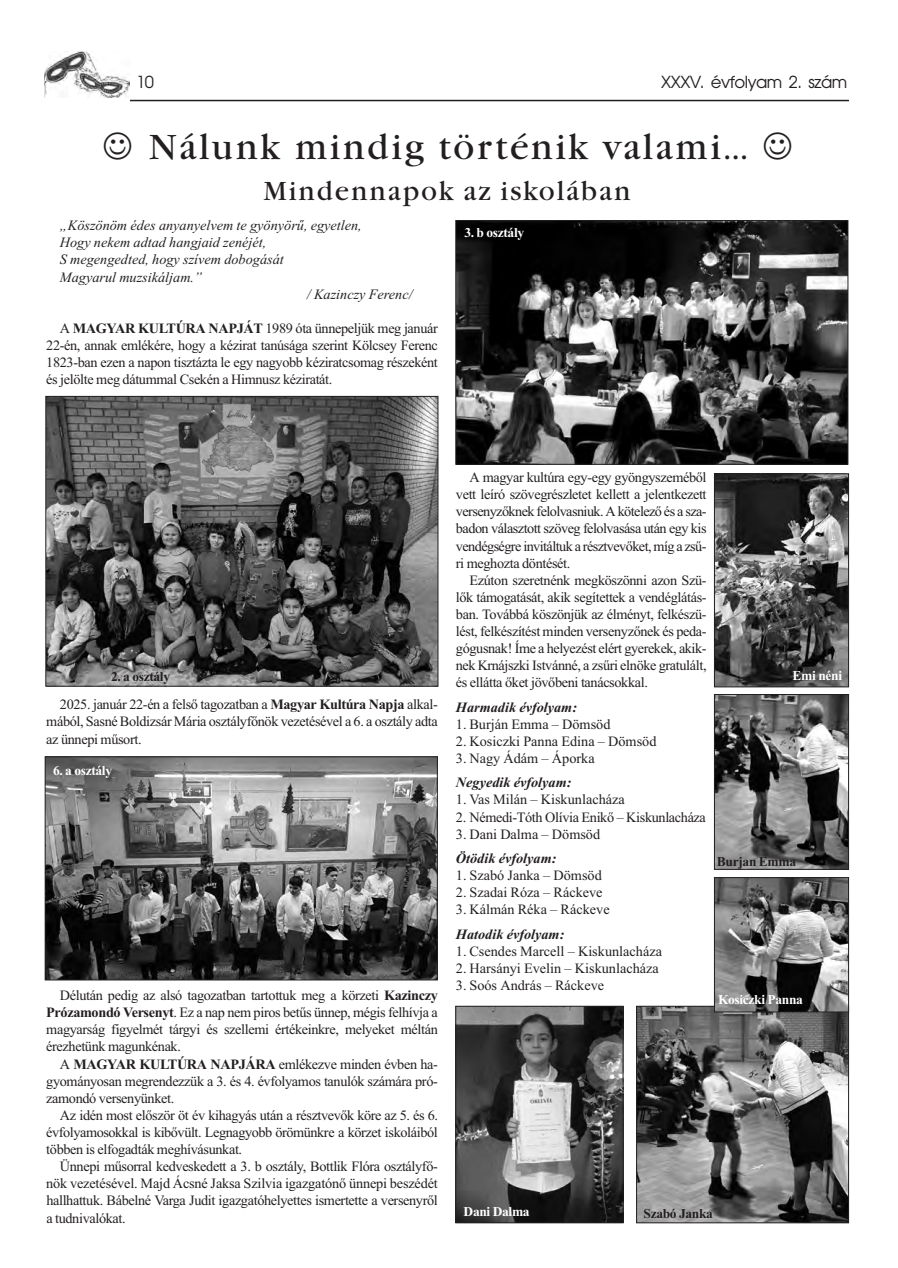
<style>
.page{position:relative;width:898px;height:1268px;background:#fff}
.page>*{position:absolute;margin:0;border:0;box-sizing:border-box;transform-origin:0 0}
.t1{font:36px "Garamond PFL";letter-spacing:.06em;color:#231f20}
.t2{font:27px "Garamond PFL";letter-spacing:.06em;color:#231f20}
.t3{font:16.5px "Avalon";letter-spacing:-.03em;color:#231f20}
.t4{font:14.25px/17.1px "Times New Roman HUN";letter-spacing:-.025em;color:#231f20;text-align:justify}
.t5{font:14.25px "Times New Roman HUN";color:#231f20}
.t6{font:14.25px "Times New Roman HUN Italic";color:#231f20}
.t7{font:italic 14.25px "Times New Roman HUN Bold";color:#231f20}
.t8{font:13.5px "Times New Roman HUN Bold";letter-spacing:-.025em;color:#fff}
.t9{font:13.5px "Times New Roman HUN Bold";letter-spacing:-.025em;color:#231f20}
.s1{font-family:"Times New Roman HUN Bold"}
</style>
<div class="page">
<hr style="left:129px;top:100px;width:719px;height:1px;background:#231f20">
<div style="left:45px;top:32px;width:85px;height:85px;background:#fff"></div>
<img style="left:45px;top:51px;width:85px;height:46px">
<img style="left:47px;top:398px;width:389px;height:286px">
<div style="left:45px;top:396px;width:393px;height:290px;border:1px solid #231f20"></div>
<img style="left:457px;top:222px;width:389px;height:240px">
<div style="left:455px;top:220px;width:393px;height:244px;border:1px solid #231f20"></div>
<img style="left:716px;top:475px;width:130px;height:210px">
<div style="left:714px;top:473px;width:134px;height:214px;border:1px solid #231f20"></div>
<img style="left:716px;top:696px;width:130px;height:171px">
<div style="left:714px;top:694px;width:134px;height:175px;border:1px solid #231f20"></div>
<img style="left:638px;top:1007px;width:208px;height:214px">
<div style="left:636px;top:1005px;width:212px;height:218px;border:1px solid #231f20"></div>
<img style="left:457px;top:1007px;width:164px;height:214px">
<div style="left:455px;top:1005px;width:168px;height:218px;border:1px solid #231f20"></div>
<img style="left:47px;top:758px;width:388px;height:220px">
<div style="left:45px;top:756px;width:392px;height:224px;border:1px solid #231f20"></div>
<img style="left:716px;top:879px;width:130px;height:131px">
<div style="left:714px;top:877px;width:134px;height:135px;border:1px solid #231f20"></div>
<p class="t3" style="left:136px;top:73px;width:19px">10</p>
<p class="t3" style="left:661px;top:73px;width:188px">XXXV. évfolyam 2. szám</p>
<h1 class="t1" style="left:149px;top:126px;width:601px">Nálunk mindig történik valami…</h1>
<h2 class="t2" style="left:263px;top:175px;width:369px">Mindennapok az iskolában</h2>
<p class="t6" style="left:60px;top:217px;width:303px">„Köszönöm édes anyanyelvem te gyönyörű, egyetlen,</p>
<p class="t6" style="left:60px;top:234px;width:208px">Hogy nekem adtad hangjaid zenéjét,</p>
<p class="t6" style="left:60px;top:251px;width:225px">S megengedted, hogy szívem dobogását</p>
<p class="t6" style="left:60px;top:268px;width:144px">Magyarul muzsikáljam.”</p>
<p class="t6" style="left:307px;top:285px;width:107px">/ Kazinczy Ferenc/</p>
<p class="t4" style="left:46px;top:319px;width:393px;text-indent:14px">A <span class="s1">MAGYAr KuLTÚrA NAPJÁT</span> 1989 óta ünnepeljük meg január 22-én, annak emlékére, hogy a kézirat tanúsága szerint Kölcsey Ferenc 1823-ban ezen a napon tisztázta le egy nagyobb kéziratcsomag részeként és jelölte meg dátummal Csekén a Himnusz kéziratát.</p>
<p class="t8" style="left:464px;top:224px;width:61px">3. b osztály</p>
<p class="t9" style="left:111px;top:668px;width:60px">2. a osztály</p>
<p class="t4" style="left:46px;top:695px;width:393px;text-indent:14px">2025. január 22-én a felső tagozatban a <span class="s1">Magyar Kultúra Napja</span> alkal - mából, Sasné Boldizsár Mária osztályfőnök vezetésével a 6. a osztály adta az ünnepi műsort.</p>
<p class="t8" style="left:53px;top:762px;width:60px">6. a osztály</p>
<p class="t4" style="left:46px;top:986px;width:393px;text-indent:14px">Délután pedig az alsó tagozatban tartottuk meg a körzeti <span class="s1">Kazinczy Prózamondó Versenyt</span>. Ez a nap nem piros betűs ünnep, mégis felhívja a magyarság figyelmét tárgyi és szellemi értékeinkre, melyeket méltán érezhetünk magunkénak.</p>
<p class="t4" style="left:46px;top:1055px;width:393px;text-indent:14px">A <span class="s1">MAGYAr KuLTÚrA NAPJÁrA</span> emlékezve minden évben ha - gyo mányosan megrendezzük a 3. és 4. évfolyamos tanulók számára pró - za mondó versenyünket.</p>
<p class="t4" style="left:46px;top:1106px;width:393px;text-indent:14px">Az idén most először öt év kihagyás után a részt ve vők köre az 5. és 6. évfolyamosokkal is kibővült. Legnagyobb örö münk re a körzet iskoláiból többen is elfogadták meghívásunkat.</p>
<p class="t4" style="left:46px;top:1157px;width:393px;text-indent:14px">Ünnepi műsorral kedveskedett a 3. b osztály, Bottlik Flóra osztály fő - nök vezetésével. Majd Ácsné Jaksa Szilvia igazgatónő ünnepi beszédét hall hattuk. Bábelné Varga Judit igazgatóhelyettes ismertette a versenyről a tudnivalókat.</p>
<p class="t4" style="left:456px;top:468px;width:252px;text-indent:14px">A magyar kultúra egy-egy gyöngyszeméből vett leíró szövegrészletet kellett a jelentkezett versenyzőknek felolvasniuk. A kötelező és a sza - badon választott szöveg felolvasása után egy kis vendégségre invitáltuk a résztvevőket, míg a zsű - ri meghozta döntését.</p>
<p class="t4" style="left:456px;top:571px;width:252px;text-indent:14px">Ezúton szeretnénk megköszönni azon Szü - lők támogatását, akik segítettek a vendéglátás&shy;ban. Továbbá köszönjük az élményt, felké szü - lést, felkészítést minden versenyzőnek és peda - gó gusnak! Íme a helyezést elért gyerekek, akik - nek Krnáj szki Istvánné, a zsűri elnöke gratulált, és ellátta őket jövőbeni tanácsokkal.</p>
<p class="t7" style="left:456px;top:698px;width:123px">Harmadik évfolyam:</p>
<p class="t5" style="left:456px;top:715px;width:156px">1. Burján Emma – Dömsöd</p>
<p class="t5" style="left:456px;top:732px;width:202px">2. Kosiczki Panna Edina – Dömsöd</p>
<p class="t5" style="left:456px;top:749px;width:140px">3. Nagy Ádám – Áporka</p>
<p class="t7" style="left:456px;top:774px;width:117px">Negyedik évfolyam:</p>
<p class="t5" style="left:456px;top:791px;width:170px">1. Vas Milán – Kiskunlacháza</p>
<p class="t4" style="left:456px;top:808px;width:251px">2. Némedi-Tóth Olívia Enikő – Kiskunlacháza</p>
<p class="t5" style="left:456px;top:825px;width:146px">3. Dani Dalma – Dömsöd</p>
<p class="t7" style="left:456px;top:849px;width:102px">Ötödik évfolyam:</p>
<p class="t5" style="left:456px;top:866px;width:147px">1. Szabó Janka – Dömsöd</p>
<p class="t5" style="left:456px;top:883px;width:148px">2. Szadai Róza – Ráckeve</p>
<p class="t5" style="left:456px;top:901px;width:155px">3. Kálmán Réka – Ráckeve</p>
<p class="t7" style="left:456px;top:925px;width:110px">Hatodik évfolyam:</p>
<p class="t5" style="left:456px;top:942px;width:207px">1. Csendes Marcell – Kiskunlacháza</p>
<p class="t5" style="left:456px;top:959px;width:204px">2. Harsányi Evelin – Kiskunlacháza</p>
<p class="t5" style="left:456px;top:976px;width:150px">3. Soós András – Ráckeve</p>
<p class="t8" style="left:792px;top:667px;width:51px">Emi néni</p>
<p class="t9" style="left:716px;top:853px;width:81px">Burjan Emma</p>
<p class="t8" style="left:718px;top:991px;width:86px">Kosiczki Panna</p>
<p class="t8" style="left:463px;top:1203px;width:68px">Dani Dalma</p>
<p class="t9" style="left:643px;top:1204px;width:71px">Szabó Janka</p>
</div>
